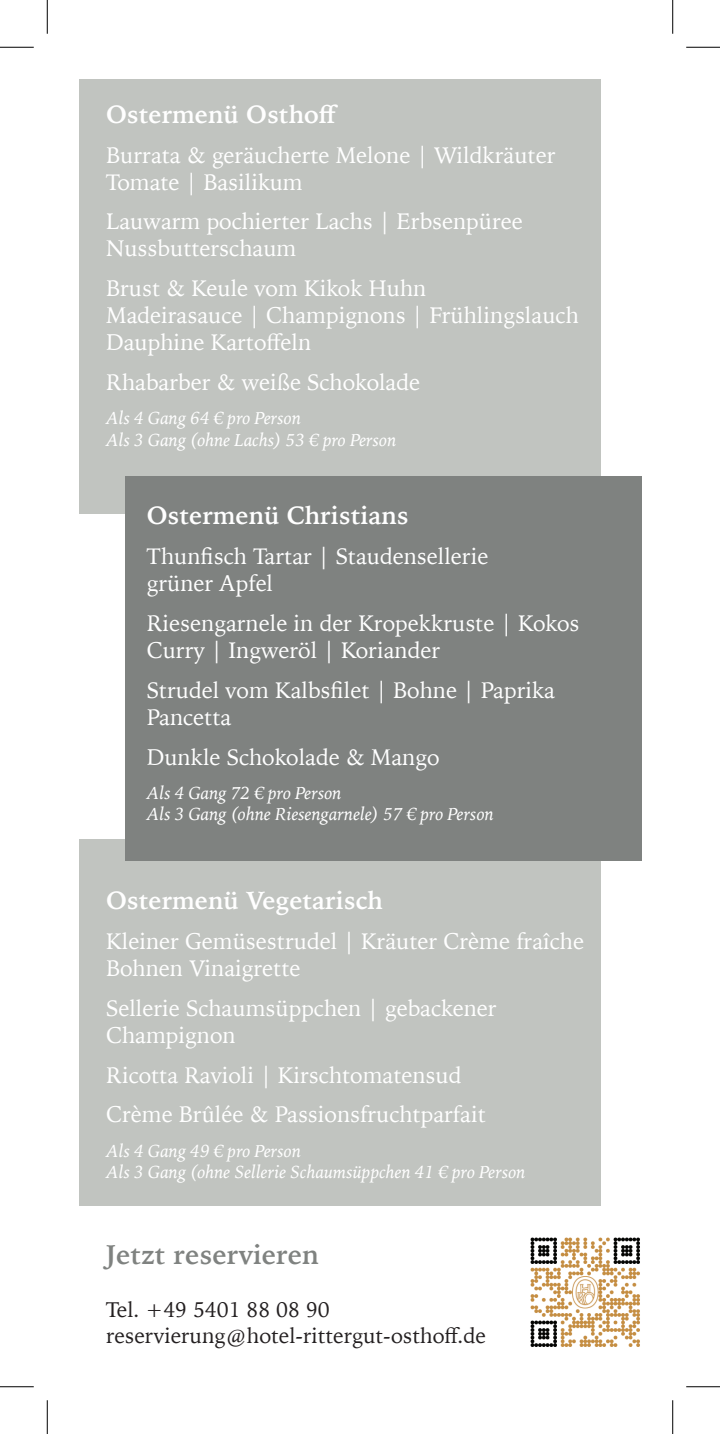
<style>
.page{position:relative;width:720px;height:1434px;background:#fff}
.page>*{position:absolute;margin:0;border:0;box-sizing:border-box;transform-origin:0 0}
.t1{font:700 27px "Iowan Old Style";color:#7f8280}
.t2{font:700 24.75px "Iowan Old Style";color:#fff}
.t3{font:22.5px/27px "Iowan Old Style";color:#fff}
.t4{font:21.38px/25.7px "Iowan Old Style";color:#231f20}
.t5{font:italic 18px/21.6px "Iowan Old Style";color:#fff}
</style>
<div class="page">
<div style="left:79px;top:79px;width:522px;height:435px;background:#c1c4c0"></div>
<div style="left:79px;top:839px;width:522px;height:366px;background:#c1c4c0"></div>
<div style="left:125px;top:476px;width:516px;height:385px;background:#7f8280"></div>
<img style="left:530px;top:1237px;width:110px;height:110px">
<hr style="left:0;top:47px;width:34px;height:1px;background:#000">
<hr style="left:686px;top:47px;width:34px;height:1px;background:#000">
<hr style="left:0;top:1386px;width:34px;height:1px;background:#000">
<hr style="left:686px;top:1386px;width:34px;height:1px;background:#000">
<hr style="left:47px;top:0;width:1px;height:34px;background:#000">
<hr style="left:47px;top:1400px;width:1px;height:34px;background:#000">
<hr style="left:672px;top:0;width:1px;height:34px;background:#000">
<hr style="left:672px;top:1400px;width:1px;height:34px;background:#000">
<p class="t2" style="left:106px;top:92px;width:233px">Ostermenü Osthoff</p>
<p class="t3" style="left:106px;top:140px;width:451px">Burrata &amp; geräucherte Melone | Wildkräuter<br>Tomate | Basilikum</p>
<p class="t3" style="left:106px;top:207px;width:418px">Lauwarm pochierter Lachs | Erbsenpüree<br>Nussbutterschaum</p>
<p class="t3" style="left:106px;top:274px;width:474px">Brust &amp; Keule vom Kikok Huhn<br>Madeirasauce | Champignons | Frühlingslauch<br>Dauphine Kartoffeln</p>
<p class="t3" style="left:106px;top:367px;width:315px">Rhabarber &amp; weiße Schokolade</p>
<p class="t5" style="left:106px;top:407px;width:292px">Als 4 Gang 64 € pro Person<br>Als 3 Gang (ohne Lachs) 53 € pro Person</p>
<p class="t2" style="left:147px;top:493px;width:263px">Ostermenü Christians</p>
<p class="t3" style="left:147px;top:542px;width:343px">Thunfisch Tartar | Staudensellerie grüner Apfel</p>
<p class="t3" style="left:147px;top:609px;width:434px">Riesengarnele in der Kropekkruste | Kokos<br>Curry | Ingweröl | Koriander</p>
<p class="t3" style="left:147px;top:675px;width:409px">Strudel vom Kalbsfilet | Bohne | Paprika<br>Pancetta</p>
<p class="t3" style="left:147px;top:742px;width:294px">Dunkle Schokolade &amp; Mango</p>
<p class="t5" style="left:147px;top:781px;width:348px">Als 4 Gang 72 € pro Person<br>Als 3 Gang (ohne Riesengarnele) 57 € pro Person</p>
<p class="t2" style="left:106px;top:878px;width:278px">Ostermenü Vegetarisch</p>
<p class="t3" style="left:106px;top:927px;width:479px">Kleiner Gemüsestrudel | Kräuter Crème fraîche<br>Bohnen Vinaigrette</p>
<p class="t3" style="left:106px;top:993px;width:392px">Sellerie Schaumsüppchen | gebackener<br>Champignon</p>
<p class="t3" style="left:106px;top:1054px;width:381px;line-height:39.8px">Ricotta Ravioli | Kirschtomatensud<br>Crème Brûlée &amp; Passionsfruchtparfait</p>
<p class="t5" style="left:106px;top:1139px;width:421px">Als 4 Gang 49 € pro Person<br>Als 3 Gang (ohne Sellerie Schaumsüppchen 41 € pro Person</p>
<p class="t1" style="left:106px;top:1230px;width:214px">Jetzt reservieren</p>
<p class="t4" style="left:106px;top:1296px;width:381px">Tel. +49 5401 88 08 90 reservierung@hotel-rittergut-osthoff.de</p>
</div>
